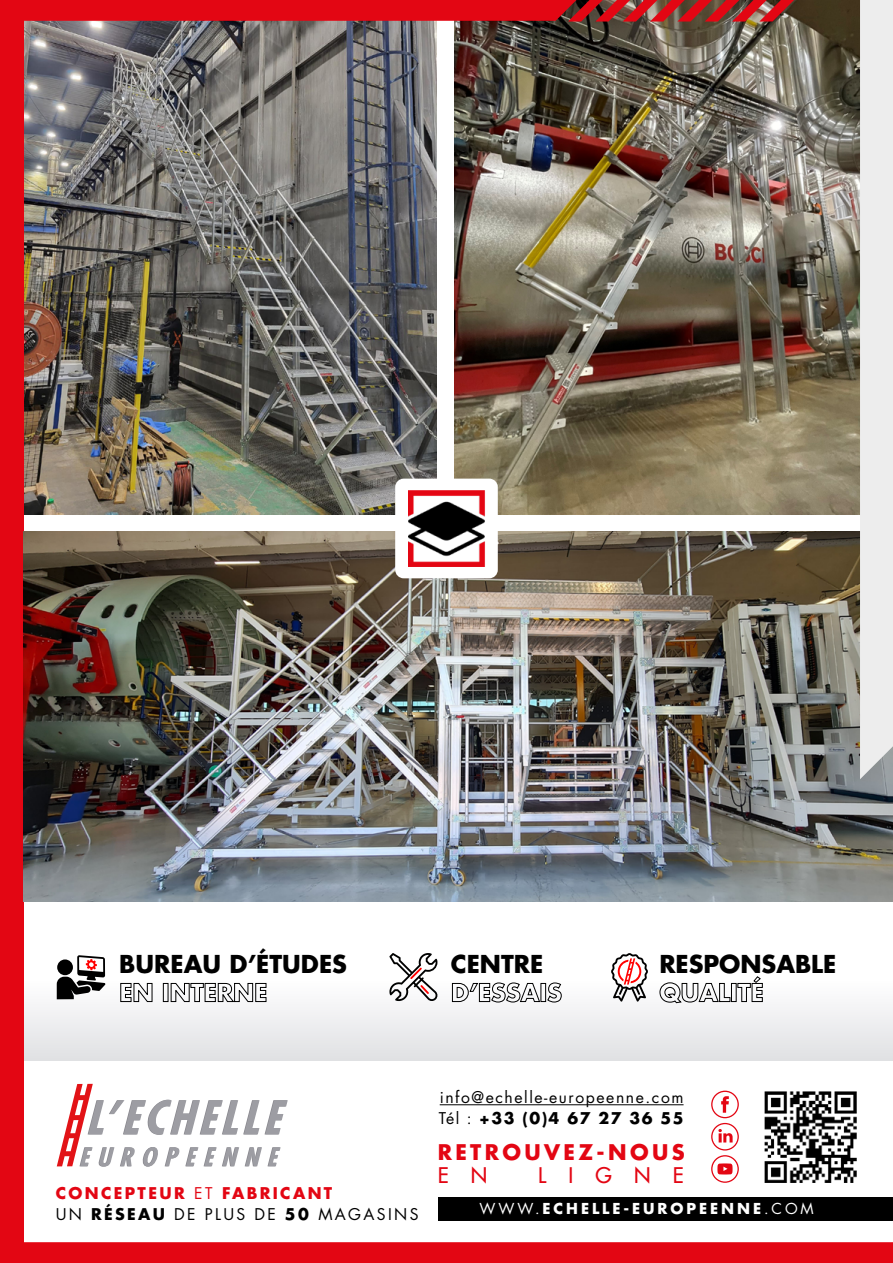
<style>
.page{position:relative;width:893px;height:1263px;background:#fff}
.page>*{position:absolute;margin:0;border:0;box-sizing:border-box;transform-origin:0 0}
.t1{font:700 24px/28.8px "Futura Std";color:#000}
.t2{font:700 21px "Futura Std";letter-spacing:.16em;color:#e30613}
.t3{font:500 21px "Futura Std";letter-spacing:1.06em;color:#e30613}
.t4{font:700 15.75px/21px "Futura Std";letter-spacing:.15em;color:#e30613}
.t5{font:15.75px/21px "Futura Std";letter-spacing:.1em;color:#000}
.t6{font:700 14.7px "Futura Std";letter-spacing:.2em;color:#fff}
.s1{font-weight:700}
.s2{font-weight:400}
.s3{font-weight:400;color:#000}
.s4{color:#000}
</style>
<div class="page">
<div style="left:23px;top:978px;width:870px;height:83px;background:linear-gradient(to bottom,#fff,#e0e1e3)"></div>
<img style="left:23px;top:22px;width:413px;height:493px">
<img style="left:455px;top:0;width:405px;height:515px">
<div style="left:23px;top:1242px;width:870px;height:21px;background:#e30613"></div>
<div style="left:0;top:0;width:23px;height:1263px;background:#e30613"></div>
<svg style="left:23px;top:0;width:771px;height:22px;background:#c9171f"></svg>
<img style="left:23px;top:531px;width:870px;height:370px">
<div style="left:395px;top:479px;width:103px;height:99px;background:#fff;border-radius:9px"></div>
<img style="left:408px;top:490px;width:90px;height:77px">
<img style="left:764px;top:1091px;width:93px;height:92px">
<div style="left:439px;top:1197px;width:454px;height:23px;background:#000"></div>
<svg style="left:711px;top:1091px;width:28px;height:92px"></svg>
<div style="left:860px;top:0;width:33px;height:779px;background:#ededed"></div>
<svg style="left:57px;top:1084px;width:231px;height:82px"></svg>
<hr style="left:440px;top:1104px;width:244px;height:1px;background:#000">
<svg style="left:57px;top:955px;width:48px;height:44px"></svg>
<svg style="left:389px;top:953px;width:49px;height:48px"></svg>
<svg style="left:611px;top:953px;width:37px;height:48px"></svg>
<p class="t1" style="left:119px;top:949px;width:229px">BUREAU D’ÉTUDES<br>EN INTERNE</p>
<p class="t1" style="left:451px;top:949px;width:113px">CENTRE<br>D’ESSAIS</p>
<p class="t1" style="left:659px;top:949px;width:178px">RESPONSABLE<br>QUALITÉ</p>
<p class="t5" style="left:439px;top:1087px;width:246px">info@echelle-europeenne.com<br>Tél : <span class="s1">+33 (0)4 67 27 36 55</span></p>
<p class="t4" style="left:56px;top:1183px;width:364px">CONCEPTEUR <span class="s2">ET</span> FABRICANT<br><span class="s3">UN</span> <span class="s4">RÉSEAU</span> <span class="s3">DE PLUS DE</span> <span class="s4">50</span> <span class="s3">MAGASINS</span></p>
<p class="t2" style="left:438px;top:1138px;width:248px">RETROUVEZ-NOUS</p>
<p class="t3" style="left:438px;top:1162px;width:51px">E N</p>
<p class="t3" style="left:538px;top:1162px;width:147px">LIGNE</p>
<p class="t6" style="left:480px;top:1199px;width:336px"><span class="s2">WWW.</span>ECHELLE-EUROPEENNE<span class="s2">.COM</span></p>
</div>
